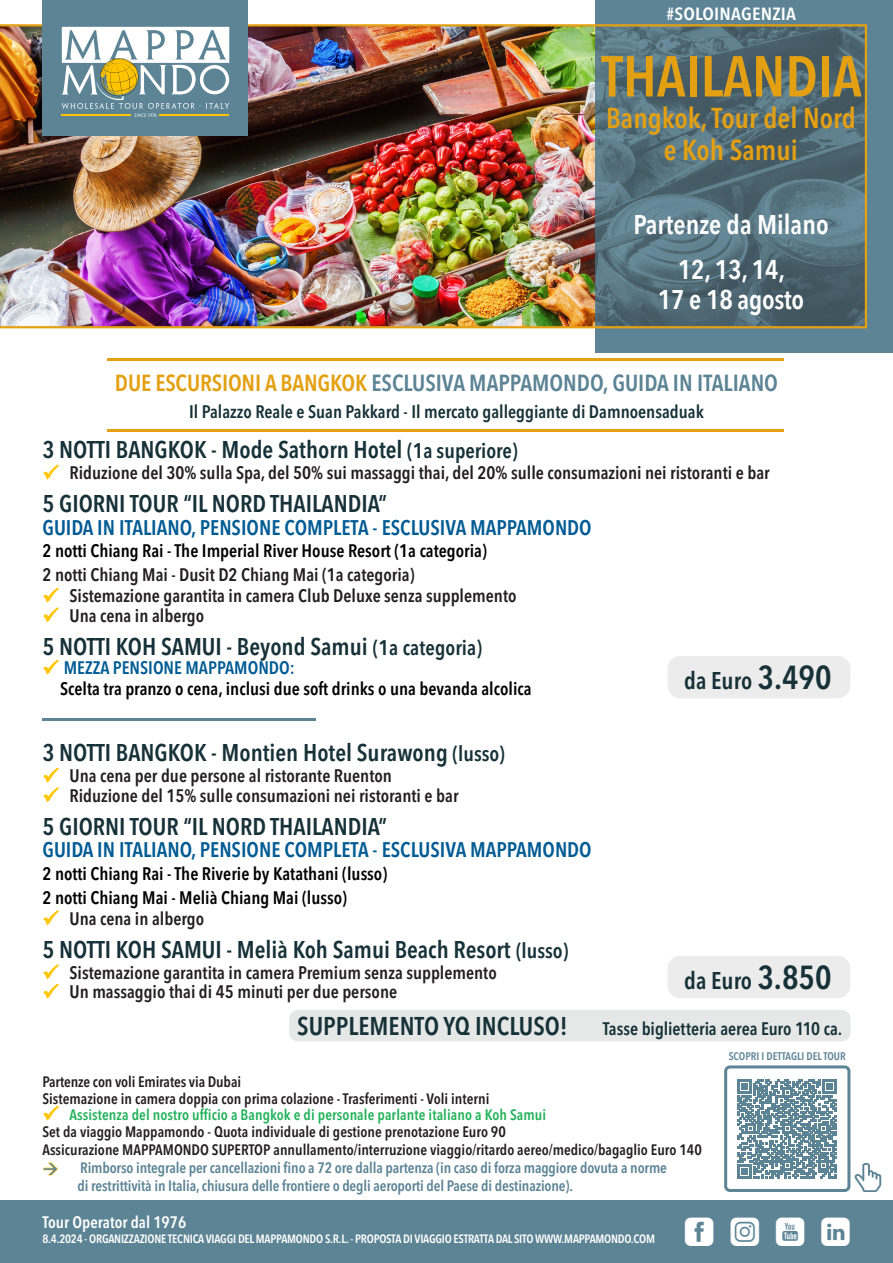
<style>
.page{position:relative;width:893px;height:1263px;background:#fff}
.page>*{position:absolute;margin:0;border:0;box-sizing:border-box;transform-origin:0 0}
.t1{font:600 condensed 57px "Avenir Next LT Pro";color:#e4a013}
.t2{font:36px "Mappamondoutil";color:#fff}
.t3{font:600 condensed 28.5px "Avenir Next LT Pro";color:#e4a013}
.t4{font:600 27px "Avenir Next Condensed";color:#fff}
.t5{font:600 condensed 25.5px "Avenir Next LT Pro";color:#173138}
.t6{font:600 condensed 24px "Avenir Next LT Pro";color:#173138}
.t7{font:600 23.25px "Avenir Next Condensed";color:#5c8495}
.t8{font:600 condensed 21px "Avenir Next LT Pro";color:#005b94}
.t9{font:600 condensed 18px "Avenir Next LT Pro";color:#231f20}
.t10{font:600 condensed 18px "Avenir Next LT Pro";color:#000}
.t11{font:600 condensed 18px "Avenir Next LT Pro";color:#173138}
.t12{font:600 condensed 18px "Avenir Next LT Pro";color:#005b94}
.t13{font:600 condensed 17.55px "Avenir Next LT Pro";letter-spacing:.01em;color:#fff;scale:1.11 1}
.t14{font:600 condensed 16.5px "Avenir Next LT Pro";color:#fff}
.t15{font:600 condensed 15px/18px "Avenir Next LT Pro";color:#231f20;text-align:center}
.t16{font:600 condensed 15px "Avenir Next LT Pro";letter-spacing:-.01em;color:#5c8495}
.t17{font:600 condensed 15px "Avenir Next LT Pro";letter-spacing:.005em;color:#21b259}
.t18{font:600 condensed 12px "Avenir Next LT Pro";letter-spacing:-.02em;color:#fff}
.t19{font:600 condensed 10.95px "Avenir Next LT Pro";color:#5c8495}
.s1{color:#e4a013}
.s2{font-size:21px}
.s3{font-size:33px}
.s4{color:#5c8495}
</style>
<div class="page">
<div style="left:0;top:1200px;width:893px;height:63px;background:#5c8495"></div>
<div style="left:595px;top:0;width:298px;height:353px;background:#5c8495"></div>
<img style="left:0;top:24px;width:867px;height:304px">
<div style="left:42px;top:0;width:206px;height:136px;background:#5c8495"></div>
<svg style="left:62px;top:27px;width:167px;height:90px"></svg>
<img style="left:855px;top:1163px;width:26px;height:28px">
<div style="left:668px;top:656px;width:182px;height:42px;background:#ececec;border-radius:13px"></div>
<div style="left:668px;top:956px;width:182px;height:42px;background:#ececec;border-radius:13px"></div>
<hr style="left:42px;top:718px;width:274px;height:3px;background:#5c8495">
<div style="left:724px;top:1065px;width:126px;height:127px;border:3px solid #5c8495;border-radius:4px"></div>
<svg style="left:737px;top:1079px;width:100px;height:99px"></svg>
<hr style="left:107px;top:429px;width:676px;height:3px;background:#e4a013">
<hr style="left:107px;top:358px;width:676px;height:3px;background:#e4a013">
<div style="left:289px;top:1010px;width:561px;height:31px;background:#e5e8e7;border-radius:9px"></div>
<p class="t13" style="left:667px;top:3px;width:118px">#SOLOINAGENZIA</p>
<p class="t1" style="left:601px;top:42px;width:262px">THAILANDIA</p>
<p class="t3" style="left:606px;top:101px;width:251px">Bangkok, Tour del Nord</p>
<p class="t3" style="left:664px;top:132px;width:136px">e Koh Samui</p>
<p class="t4" style="left:633px;top:201px;width:197px">Partenze da Milano</p>
<p class="t4" style="left:678px;top:246px;width:109px">12, 13, 14,</p>
<p class="t4" style="left:658px;top:276px;width:148px">17 e 18 agosto</p>
<p class="t7" style="left:115px;top:363px;width:665px"><span class="s1">DUE ESCURSIONI A BANGKOK</span> ESCLUSIVA MAPPAMONDO, GUIDA IN ITALIANO</p>
<p class="t11" style="left:189px;top:401px;width:516px">Il Palazzo Reale e Suan Pakkard - Il mercato galleggiante di Damnoensaduak</p>
<p class="t6" style="left:43px;top:435px;width:477px">3 NOTTI BANGKOK - Mode Sathorn Hotel <span class="s2">(1a superiore)</span></p>
<p class="t9" style="left:70px;top:462px;width:702px">Riduzione del 30% sulla Spa, del 50% sui massaggi thai, del 20% sulle consumazioni nei ristoranti e bar</p>
<p class="t6" style="left:43px;top:489px;width:346px">5 GIORNI TOUR “IL NORD THAILANDIA”</p>
<p class="t8" style="left:43px;top:514px;width:551px">GUIDA IN ITALIANO, PENSIONE COMPLETA - ESCLUSIVA MAPPAMONDO</p>
<p class="t10" style="left:43px;top:540px;width:446px">2 notti Chiang Rai - The Imperial River House Resort (1a categoria)</p>
<p class="t9" style="left:43px;top:564px;width:374px">2 notti Chiang Mai - Dusit D2 Chiang Mai (1a categoria)</p>
<p class="t9" style="left:70px;top:585px;width:448px">Sistemazione garantita in camera Club Deluxe senza supplemento</p>
<p class="t9" style="left:70px;top:604px;width:136px">Una cena in albergo</p>
<p class="t6" style="left:43px;top:632px;width:441px">5 NOTTI KOH SAMUI - Beyond Samui <span class="s2">(1a categoria)</span></p>
<p class="t12" style="left:64px;top:657px;width:233px">MEZZA PENSIONE MAPPAMONDO:</p>
<p class="t10" style="left:60px;top:678px;width:473px">Scelta tra pranzo o cena, inclusi due soft drinks o una bevanda alcolica</p>
<p class="t6" style="left:684px;top:666px;width:149px">da Euro <span class="s3">3.490</span></p>
<p class="t6" style="left:43px;top:738px;width:464px">3 NOTTI BANGKOK - Montien Hotel Surawong <span class="s2">(lusso)</span></p>
<p class="t9" style="left:70px;top:765px;width:324px">Una cena per due persone al ristorante Ruenton</p>
<p class="t9" style="left:70px;top:784px;width:390px">Riduzione del 15% sulle consumazioni nei ristoranti e bar</p>
<p class="t6" style="left:43px;top:812px;width:346px">5 GIORNI TOUR “IL NORD THAILANDIA”</p>
<p class="t8" style="left:43px;top:837px;width:551px">GUIDA IN ITALIANO, PENSIONE COMPLETA - ESCLUSIVA MAPPAMONDO</p>
<p class="t10" style="left:43px;top:862px;width:346px">2 notti Chiang Rai - The Riverie by Katathani (lusso)</p>
<p class="t10" style="left:43px;top:886px;width:306px">2 notti Chiang Mai - Melià Chiang Mai (lusso)</p>
<p class="t9" style="left:70px;top:907px;width:136px">Una cena in albergo</p>
<p class="t6" style="left:43px;top:935px;width:527px">5 NOTTI KOH SAMUI - Melià Koh Samui Beach Resort <span class="s2">(lusso)</span></p>
<p class="t9" style="left:70px;top:961px;width:429px">Sistemazione garantita in camera Premium senza supplemento</p>
<p class="t9" style="left:70px;top:981px;width:329px">Un massaggio thai di 45 minuti per due persone</p>
<p class="t6" style="left:684px;top:966px;width:149px">da Euro <span class="s3">3.850</span></p>
<p class="t5" style="left:297px;top:1010px;width:272px">SUPPLEMENTO YQ INCLUSO!</p>
<p class="t11" style="left:603px;top:1017px;width:241px">Tasse biglietteria aerea Euro 110 ca.</p>
<p class="t15" style="left:43px;top:1073px;width:200px">Partenze con voli Emirates via Dubai</p>
<p class="t15" style="left:43px;top:1089px;width:448px">Sistemazione in camera doppia con prima colazione - Trasferimenti - Voli interni</p>
<p class="t17" style="left:70px;top:1106px;width:478px">Assistenza del nostro ufficio a Bangkok e di personale parlante italiano a Koh Samui</p>
<p class="t15" style="left:43px;top:1122px;width:465px">Set da viaggio Mappamondo - Quota individuale di gestione prenotazione Euro 90</p>
<p class="t15" style="left:43px;top:1140px;width:661px">Assicurazione MAPPAMONDO SUPERTOP annullamento/interruzione viaggio/ritardo aereo/medico/bagaglio Euro 140<br><span class="s4">Rimborso integrale per cancellazioni fino a 72 ore dalla partenza (in caso di forza maggiore dovuta a norme</span></p>
<p class="t16" style="left:78px;top:1176px;width:497px">di restrittività in Italia, chiusura delle frontiere o degli aeroporti del Paese di destinazione).</p>
<p class="t19" style="left:729px;top:1049px;width:118px">SCOPRI I DETTAGLI DEL TOUR</p>
<p class="t14" style="left:43px;top:1212px;width:145px">Tour Operator dal 1976</p>
<p class="t18" style="left:43px;top:1231px;width:614px">8.4.2024 - ORGANIZZAZIONE TECNICA VIAGGI DEL MAPPAMONDO S.R.L. - PROPOSTA DI VIAGGIO ESTRATTA DAL SITO WWW.MAPPAMONDO.COM</p>
<p class="t2" style="left:685px;top:1212px;width:167px">fiyl</p>
</div>
